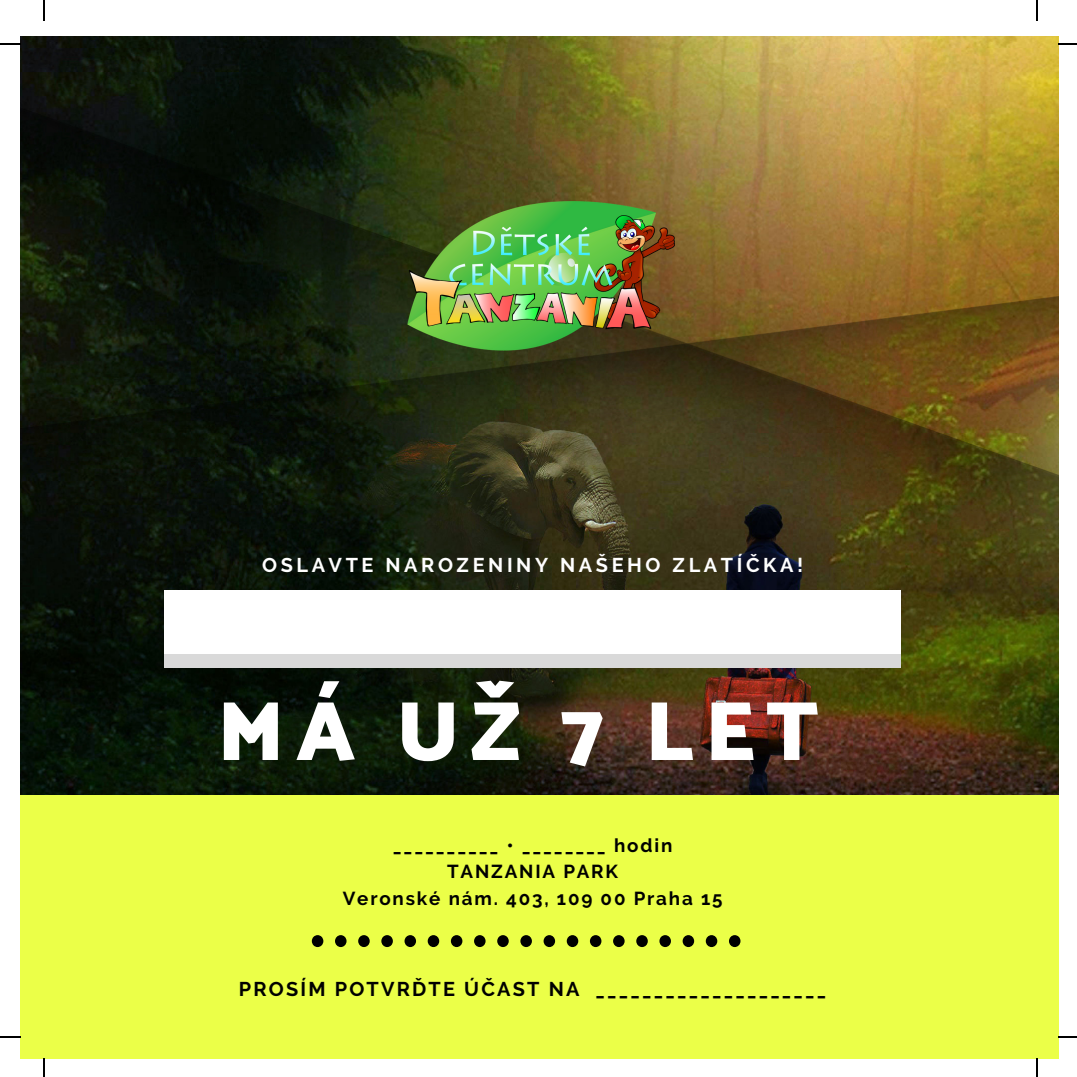
<style>
.page{position:relative;width:1077px;height:1077px;background:#fff}
.page>*{position:absolute;margin:0;border:0;box-sizing:border-box;transform-origin:0 0}
.t1{font:900 84.5px "Catamaran";letter-spacing:.13em;color:#fff}
.t2{font:700 20px "Raleway";letter-spacing:.11em;color:#000}
.t3{font:700 20px "Raleway";letter-spacing:.18em;color:#fff}
.t4{font:700 18.75px/26.2px "Raleway";letter-spacing:.1em;color:#000;text-align:center}
</style>
<div class="page">
<img style="left:21px;top:37px;width:1037px;height:759px">
<div style="left:21px;top:796px;width:1037px;height:262px;background:#ebff48"></div>
<svg style="left:312px;top:935px;width:428px;height:12px"></svg>
<img style="left:405px;top:142px;width:270px;height:254px">
<div style="left:165px;top:590px;width:150px;height:64px;background:#fff"></div>
<div style="left:165px;top:654px;width:150px;height:13px;background:#d9d9d9"></div>
<div style="left:311px;top:590px;width:150px;height:64px;background:#fff"></div>
<div style="left:311px;top:654px;width:150px;height:13px;background:#d9d9d9"></div>
<div style="left:457px;top:590px;width:150px;height:64px;background:#fff"></div>
<div style="left:457px;top:654px;width:150px;height:13px;background:#d9d9d9"></div>
<div style="left:604px;top:590px;width:150px;height:64px;background:#fff"></div>
<div style="left:604px;top:654px;width:150px;height:13px;background:#d9d9d9"></div>
<div style="left:750px;top:590px;width:150px;height:64px;background:#fff"></div>
<div style="left:750px;top:654px;width:150px;height:13px;background:#d9d9d9"></div>
<hr style="left:43px;top:0;width:2px;height:21px;background:#000">
<hr style="left:0;top:43px;width:21px;height:2px;background:#000">
<svg style="left:1036px;top:0;width:1px;height:21px"></svg>
<svg style="left:1058px;top:43px;width:19px;height:2px"></svg>
<svg style="left:43px;top:1058px;width:2px;height:19px"></svg>
<svg style="left:0;top:1036px;width:21px;height:1px"></svg>
<svg style="left:1036px;top:1058px;width:1px;height:19px"></svg>
<svg style="left:1058px;top:1036px;width:19px;height:1px"></svg>
<p class="t3" style="left:262px;top:553px;width:543px">OSLAVTE NAROZENINY NAŠEHO ZLATÍČKA!</p>
<h1 class="t1" style="left:217px;top:667px;width:603px">MÁ UŽ 7 LET</h1>
<p class="t4" style="left:343px;top:832px;width:381px">__________ • ________ hodin<br>TANZANIA PARK<br>Veronské nám. 403, 109 00 Praha 15</p>
<p class="t2" style="left:239px;top:977px;width:589px">PROSÍM POTVRĎTE ÚČAST NA ____________________</p>
</div>
